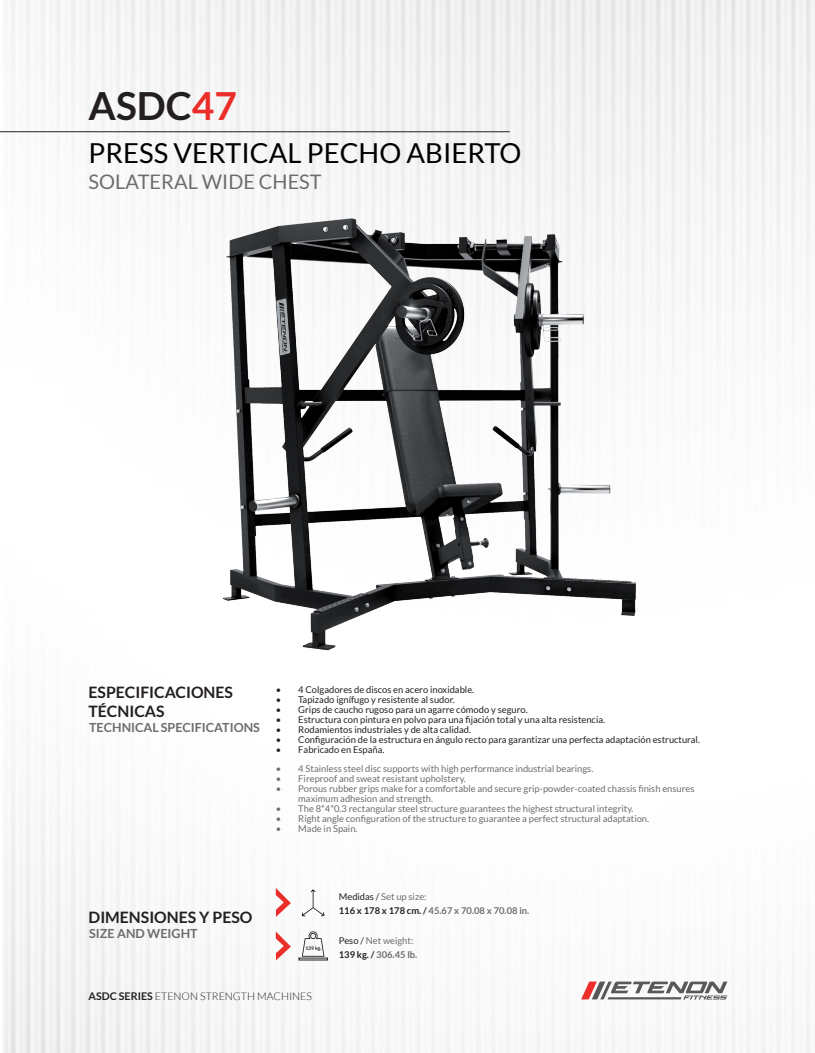
<style>
.page{position:relative;width:815px;height:1053px;background:#fff}
.page>*{position:absolute;margin:0;border:0;box-sizing:border-box;transform-origin:0 0}
.t1{font:700 38.75px "Lato";color:#231f20}
.t2{font:27.5px "Lato";color:#000}
.t3{font:20px "Lato";color:#6c6d70}
.t4{font:700 15.75px/18.9px "Lato";color:#231f20}
.t5{font:700 12.5px "Lato";color:#6c6d70}
.t6{font:300 10.62px "Lato";color:#231f20}
.t7{font:9.38px/10px "Lato";color:#6c6d70}
.t8{font:9.38px "Lato";color:#231f20}
.t9{font:700 9.38px/13.8px "Lato";color:#6c6d70}
.t10{font:700 5px "Lato";color:#231f20}
.s1{color:#eb2e29}
.s2{font-weight:400;color:#231f20}
.s3{font-weight:400}
.s4{color:#231f20}
.s5{font-weight:700;color:#231f20}
.s6{font-weight:700}
</style>
<div class="page">
<img style="left:4px;top:0;width:811px;height:1052px">
<img style="left:138px;top:201px;width:539px;height:463px">
<hr style="left:0;top:131px;width:510px;height:1px;background:#231f20">
<svg style="left:276px;top:887px;width:15px;height:29px"></svg>
<svg style="left:276px;top:931px;width:15px;height:29px"></svg>
<svg style="left:302px;top:889px;width:22px;height:27px"></svg>
<svg style="left:302px;top:930px;width:22px;height:26px"></svg>
<svg style="left:581px;top:981px;width:146px;height:18px"></svg>
<h1 class="t1" style="left:89px;top:83px;width:150px">ASDC<span class="s1">47</span></h1>
<h2 class="t2" style="left:89px;top:138px;width:434px">PRESS VERTICAL PECHO ABIERTO</h2>
<h3 class="t3" style="left:89px;top:171px;width:235px">SOLATERAL WIDE CHEST</h3>
<h3 class="t4" style="left:89px;top:682px;width:146px">ESPECIFICACIONES<br>TÉCNICAS</h3>
<h3 class="t5" style="left:89px;top:720px;width:172px">TECHNICAL SPECIFICATIONS</h3>
<p class="t8" style="left:276px;top:684px;width:200px">• 4 Colgadores de discos en acero inoxidable.</p>
<p class="t8" style="left:276px;top:694px;width:181px">• Tapizado ignífugo y resistente al sudor.</p>
<p class="t8" style="left:276px;top:704px;width:253px">• Grips de caucho rugoso para un agarre cómodo y seguro.</p>
<p class="t8" style="left:276px;top:714px;width:331px">• Estructura con pintura en polvo para una fijación total y una alta resistencia.</p>
<p class="t8" style="left:276px;top:724px;width:197px">• Rodamientos industriales y de alta calidad.</p>
<p class="t8" style="left:276px;top:734px;width:426px">• Configuración de la estructura en ángulo recto para garantizar una perfecta adaptación estructural.</p>
<p class="t8" style="left:276px;top:744px;width:110px">• Fabricado en España.</p>
<p class="t7" style="left:276px;top:763px;width:319px">• 4 Stainless steel disc supports with high performance industrial bearings.</p>
<p class="t7" style="left:276px;top:773px;width:192px">• Fireproof and sweat resistant upholstery.</p>
<p class="t7" style="left:298px;top:783px;width:398px;text-indent:-22px">• Porous rubber grips make for a comfortable and secure grip-powder-coated chassis finish ensures maximum adhesion and strength.</p>
<p class="t7" style="left:276px;top:803px;width:359px">• The 8*4*0.3 rectangular steel structure guarantees the highest structural integrity.</p>
<p class="t7" style="left:276px;top:813px;width:375px">• Right angle configuration of the structure to guarantee a perfect structural adaptation.</p>
<p class="t7" style="left:276px;top:823px;width:83px">• Made in Spain.</p>
<h3 class="t4" style="left:89px;top:907px;width:165px">DIMENSIONES Y PESO</h3>
<h3 class="t5" style="left:89px;top:926px;width:110px">SIZE AND WEIGHT</h3>
<p class="t10" style="left:305px;top:945px;width:18px">139 kg.</p>
<p class="t9" style="left:339px;top:889px;width:192px"><span class="s2">Medidas /</span> <span class="s3">Set up size:<br></span><span class="s4">116 x 178 x 178 cm. /</span> 45.67 x 70.08 x 70.08 in.</p>
<p class="t7" style="left:339px;top:933px;width:80px;line-height:13.8px"><span class="s4">Peso /</span> Net weight:<br><span class="s5">139 kg. /</span> <span class="s6">306.45 lb.</span></p>
<p class="t6" style="left:89px;top:989px;width:225px"><span class="s6">ASDC SERIES</span> ETENON STRENGTH MACHINES</p>
</div>
